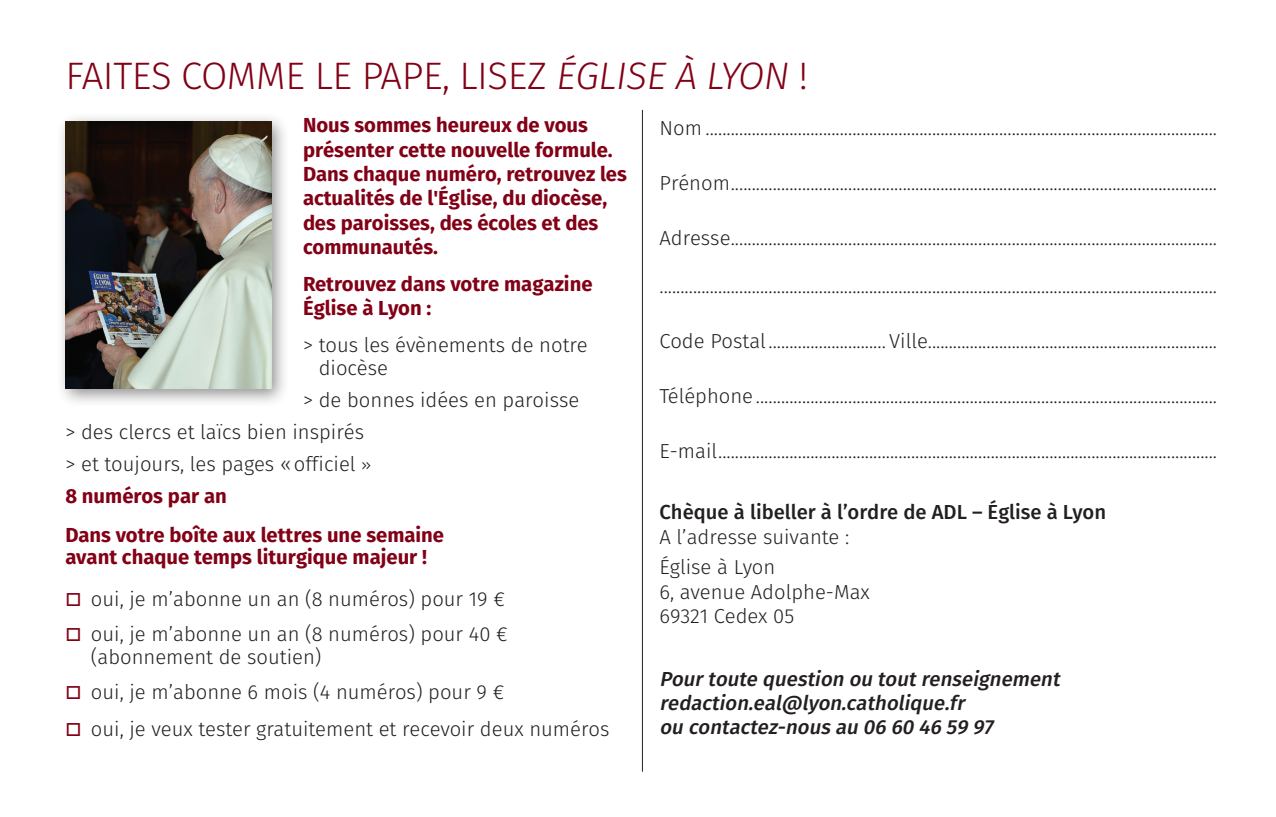
<style>
.page{position:relative;width:1276px;height:817px;background:#fff}
.page>*{position:absolute;margin:0;border:0;box-sizing:border-box;transform-origin:0 0}
.t1{font:300 38.25px "Fira Sans";letter-spacing:-.01em;color:#820116}
.t2{font:300 20.25px/32.2px "Fira Sans";color:#231f20}
.t3{font:700 20.25px/24.3px "Fira Sans";color:#820116}
.t4{font:italic 500 20.25px/24.3px "Fira Sans";color:#231f20}
.t5{font:500 20.25px "Fira Sans";color:#231f20}
.s1{font-style:italic}
.s2{font-family:"DIN Next LT Pro"}
.s3{font-weight:700;color:#820116}
.s4{color:#820116}
</style>
<div class="page">
<hr style="left:642px;top:110px;width:1px;height:661px;background:#231f20">
<div style="left:55px;top:111px;width:235px;height:297px;background:#231f20;opacity:.5"></div>
<img style="left:65px;top:121px;width:206px;height:267px">
<h1 class="t1" style="left:66px;top:48px;width:744px">FAITES COMME LE PAPE, LISEZ <span class="s1">ÉGLISE À LYON</span> !</h1>
<p class="t3" style="left:303px;top:115px;width:325px">Nous sommes heureux de vous présenter cette nouvelle formule.<br>Dans chaque numéro, retrouvez les actualités de l'Église, du diocèse, des paroisses, des écoles et des communautés.</p>
<p class="t3" style="left:303px;top:273px;width:291px">Retrouvez dans votre magazine<br>Église à Lyon :</p>
<p class="t2" style="left:319px;top:334px;width:271px;line-height:22.5px;text-indent:-16px">&gt; tous les évènements de notre diocèse</p>
<p class="t2" style="left:65px;top:383px;width:515px;text-indent:238px">&gt; de bonnes idées en paroisse &gt; des clercs et laïcs bien inspirés<br>&gt; et toujours, les pages «officiel <span class="s2">»<br></span><span class="s3">8 numéros par an</span></p>
<p class="t3" style="left:65px;top:525px;width:380px;line-height:22.5px">Dans votre boîte aux lettres une semaine avant chaque temps liturgique majeur !</p>
<p class="t2" style="left:65px;top:582px;width:441px"><span class="s4">□</span> oui, je m’abonne un an (8 numéros) pour 19 €</p>
<p class="t2" style="left:91px;top:622px;width:418px;line-height:22.5px;text-indent:-26px"><span class="s4">□</span> oui, je m’abonne un an (8 numéros) pour 40 € (abonnement de soutien)</p>
<p class="t2" style="left:65px;top:675px;width:440px"><span class="s4">□</span> oui, je m’abonne 6 mois (4 numéros) pour 9 €</p>
<p class="t2" style="left:65px;top:712px;width:545px"><span class="s4">□</span> oui, je veux tester gratuitement et recevoir deux numéros</p>
<p class="t2" style="left:659px;top:112px;width:559px">Nom ..........................................................................................................................</p>
<p class="t2" style="left:659px;top:166px;width:559px">Prénom....................................................................................................................</p>
<p class="t2" style="left:659px;top:221px;width:559px">Adresse....................................................................................................................</p>
<p class="t2" style="left:659px;top:270px;width:559px">.....................................................................................................................................</p>
<p class="t2" style="left:659px;top:324px;width:559px">Code Postal............................ Ville.....................................................................</p>
<p class="t2" style="left:659px;top:379px;width:559px">Téléphone ..............................................................................................................</p>
<p class="t2" style="left:659px;top:434px;width:559px">E-mail.......................................................................................................................</p>
<p class="t5" style="left:659px;top:496px;width:448px">Chèque à libeller à l’ordre de ADL – Église à Lyon</p>
<p class="t2" style="left:659px;top:521px;width:191px;line-height:30.6px">A l’adresse suivante :<br>Église à Lyon</p>
<p class="t2" style="left:659px;top:579px;width:212px;line-height:24.3px">6, avenue Adolphe-Max<br>69321 Cedex 05</p>
<p class="t4" style="left:659px;top:665px;width:407px">Pourtoute question ou toutrenseignement redaction.eal@lyon.catholique.fr<br>ou contactez-nousau 06 60 46 59 97</p>
</div>
